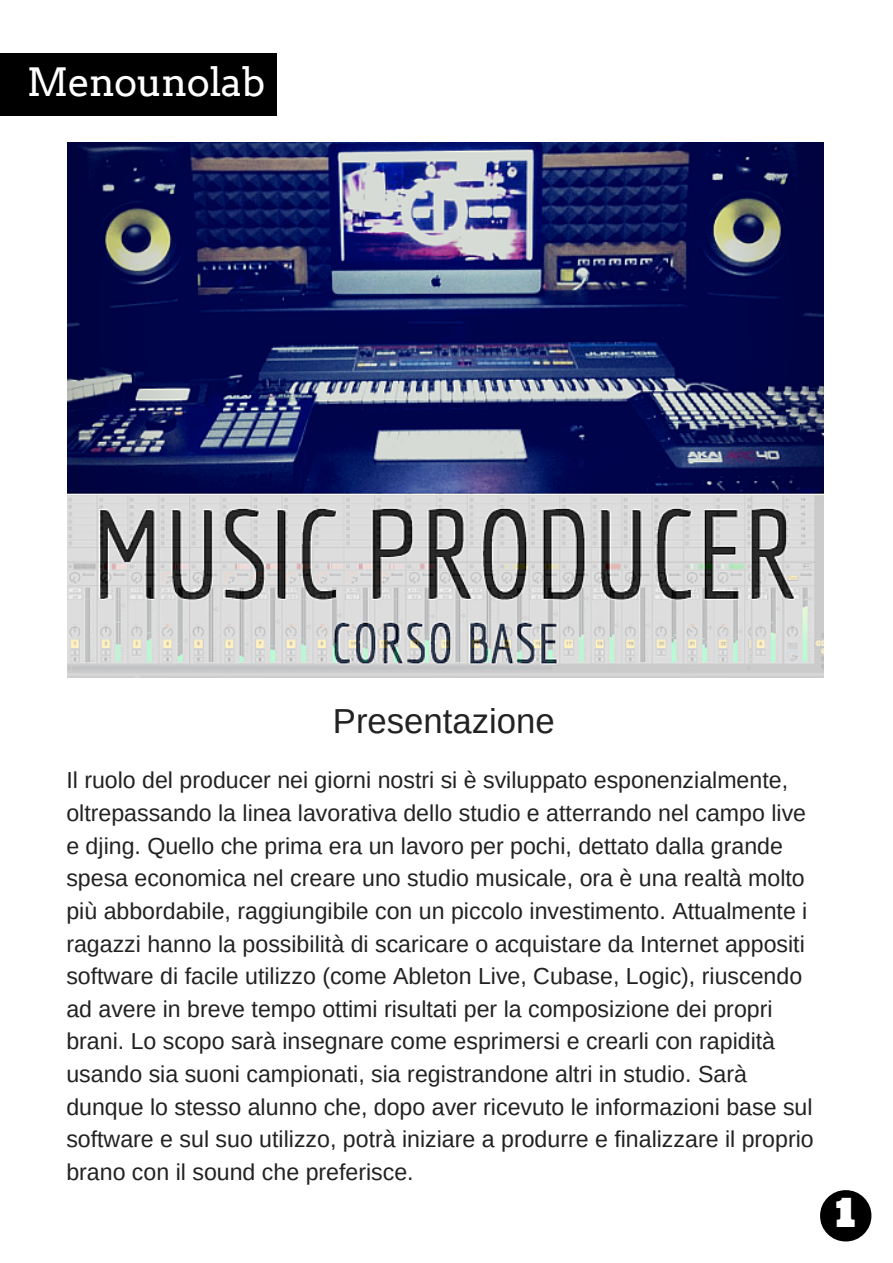
<style>
.page{position:relative;width:893px;height:1263px;background:#fff}
.page>*{position:absolute;margin:0;border:0;box-sizing:border-box;transform-origin:0 0}
.t1{font:40.5px "Ultra";color:#fff}
.t2{font:39px "Arvo";letter-spacing:-.02em;color:#fff}
.t3{font:34.65px "Arimo";color:#222}
.t4{font:23.1px/32.5px "Arimo";color:#222}
</style>
<div class="page">
<div style="left:0;top:53px;width:277px;height:63px;background:#000"></div>
<svg style="left:820px;top:1190px;width:51px;height:51px"></svg>
<img style="left:67px;top:143px;width:756px;height:534px">
<h2 class="t2" style="left:27px;top:58px;width:240px">Menounolab</h2>
<h3 class="t3" style="left:333px;top:702px;width:223px">Presentazione</h3>
<p class="t4" style="left:66px;top:764px;width:749px">Il ruolo del producer nei giorni nostri si è sviluppato esponenzialmente, oltrepassando la linea lavorativa dello studio e atterrando nel campo live e djing. Quello che prima era un lavoro per pochi, dettato dalla grande spesa economica nel creare uno studio musicale, ora è una realtà molto più abbordabile, raggiungibile con un piccolo investimento. Attualmente i ragazzi hanno la possibilità di scaricare o acquistare da Internet appositi software di facile utilizzo (come Ableton Live, Cubase, Logic), riuscendo ad avere in breve tempo ottimi risultati per la composizione dei propri brani. Lo scopo sarà insegnare come esprimersi e crearli con rapidità usando sia suoni campionati, sia registrandone altri in studio. Sarà dunque lo stesso alunno che, dopo aver ricevuto le informazioni base sul software e sul suo utilizzo, potrà iniziare a produrre e finalizzare il proprio brano con il sound che preferisce.</p>
<h1 class="t1" style="left:835px;top:1186px;width:21px">1</h1>
</div>
